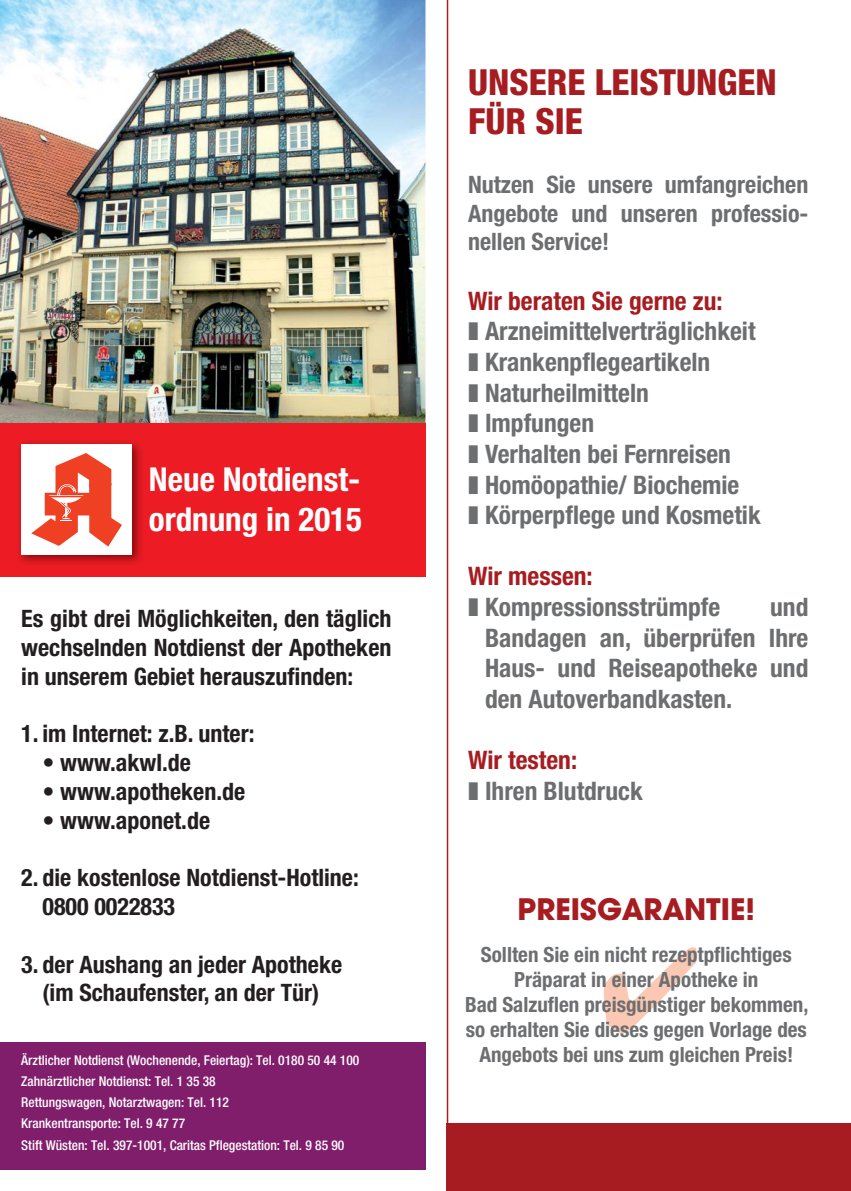
<style>
.page{position:relative;width:851px;height:1191px;background:#fff}
.page>*{position:absolute;margin:0;border:0;box-sizing:border-box;transform-origin:0 0}
.t1{font:800 condensed 36px/39px "Helvetica Neue";color:#a71c20}
.t2{font:700 condensed 33px/39.6px "Helvetica Neue";color:#fff}
.t3{font:700 32.55px "Avant Garde Gothic Itc T";color:#a71c20}
.t4{font:700 condensed 25.5px/30.6px "Helvetica Neue";color:#6d6e70}
.t5{font:700 condensed 24px/28.8px "Helvetica Neue";color:#231f20;text-align:justify}
.t6{font:700 condensed 24px/28.8px "Helvetica Neue";color:#6d6e70;text-align:justify}
.t7{font:700 condensed 21px/25.2px "Helvetica Neue";color:#6d6e70;text-align:center}
.t8{font:500 condensed 13.5px/21px "Helvetica Neue";color:#fff}
.s1{color:#a71c20}
</style>
<div class="page">
<img style="left:0;top:0;width:425px;height:423px">
<div style="left:0;top:1042px;width:425px;height:127px;background:#811e6c"></div>
<div style="left:0;top:423px;width:425px;height:153px;background:#ed1c24"></div>
<img style="left:18px;top:441px;width:124px;height:123px">
<div style="left:21px;top:444px;width:111px;height:111px;background:#fff"></div>
<svg style="left:31px;top:453px;width:91px;height:93px"></svg>
<div style="left:446px;top:1123px;width:404px;height:67px;background:#a71c20"></div>
<hr style="left:446px;top:0;width:2px;height:1190px;background:#a71c20">
<p class="t2" style="left:149px;top:463px;width:214px">Neue Notdienst&shy;ordnung in 2015</p>
<p class="t5" style="left:21px;top:606px;width:371px">Es gibt drei Möglichkeiten, den täglich wechselnden Notdienst der Apotheken in unserem Gebiet herauszufinden:</p>
<p class="t5" style="left:21px;top:721px;width:235px">1. im Internet: z.B. unter:</p>
<p class="t5" style="left:43px;top:750px;width:150px">• www.akwl.de</p>
<p class="t5" style="left:43px;top:779px;width:204px">• www.apotheken.de</p>
<p class="t5" style="left:43px;top:807px;width:169px">• www.aponet.de</p>
<p class="t5" style="left:43px;top:865px;width:318px;text-indent:-21px">2. die kostenlose Notdienst-Hotline:<br>0800 0022833</p>
<p class="t5" style="left:21px;top:951px;width:322px;text-align:center">3. der Aushang an jeder Apotheke (im Schaufenster, an der Tür)</p>
<p class="t8" style="left:21px;top:1051px;width:339px">Ärztlicher Notdienst (Wochenende, Feiertag): Tel. 0180 50 44 100<br>Zahnärztlicher Notdienst: Tel. 1 35 38<br>Rettungswagen, Notarztwagen: Tel. 112<br>Krankentransporte: Tel. 9 47 77<br>Stift Wüsten: Tel. 397-1001, Caritas Pflegestation: Tel. 9 85 90</p>
<h1 class="t1" style="left:468px;top:66px;width:310px">UNSERE LEISTUNGEN<br>FÜR SIE</h1>
<p class="t6" style="left:468px;top:172px;width:342px">Nutzen Sie unsere umfangreichen Angebote und unseren professio&shy;nellen Service!</p>
<p class="t4" style="left:468px;top:288px;width:294px"><span class="s1">Wir beraten Sie gerne zu:<br></span>❚ Arzneimittelverträglichkeit ❚ Krankenpflegeartikeln<br>❚ Naturheilmitteln<br>❚ Impfungen<br>❚ Verhalten bei Fernreisen<br>❚ Homöopathie/ Biochemie<br>❚ Körperpflege und Kosmetik</p>
<p class="t4" style="left:468px;top:563px;width:253px"><span class="s1">Wir messen:<br></span>❚ Kompressionsstrümpfe</p>
<p class="t4" style="left:485px;top:594px;width:325px;text-align:justify;text-indent:285px">und Bandagen an, überprüfen Ihre Haus- und Reiseapotheke und den Autoverbandkasten.</p>
<p class="t4" style="left:468px;top:747px;width:176px"><span class="s1">Wir testen:<br></span>❚ Ihren Blutdruck</p>
<p class="t3" style="left:517px;top:896px;width:239px">PREISGARANTIE!</p>
<p class="t7" style="left:465px;top:943px;width:345px">Sollten Sie ein nicht rezeptpflichtiges Präparat in einer Apotheke in<br>Bad Salzuflen preisgünstiger bekommen, so erhalten Sie dieses gegen Vorlage des Angebots bei uns zum gleichen Preis!</p>
</div>
